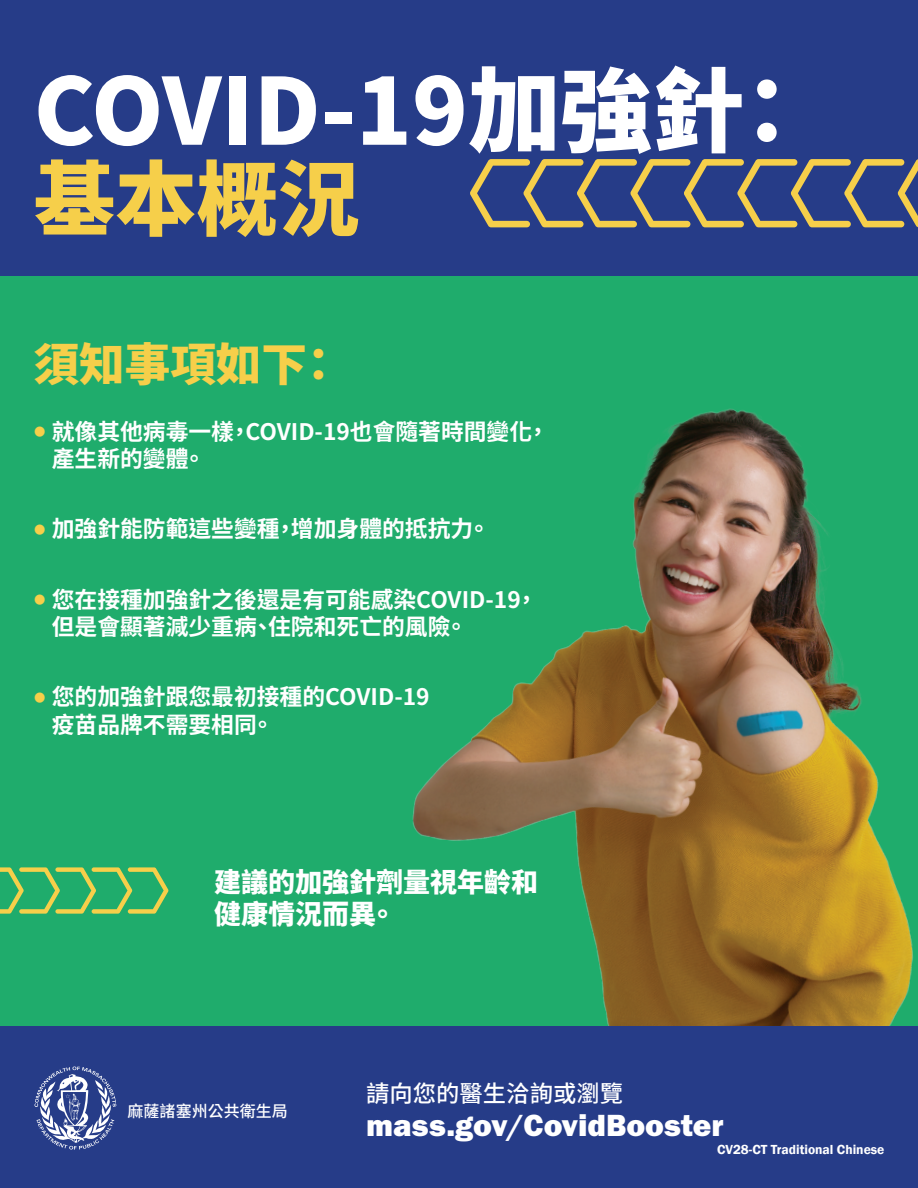
<style>
.page{position:relative;width:918px;height:1188px;background:#fff}
.page>*{position:absolute;margin:0;border:0;box-sizing:border-box;transform-origin:0 0}
.t1{font:900 91.95px "Noto Sans CJ Ktc";color:#fff}
.t2{font:900 81.45px "Noto Sans CJ Ktc";color:#f6cf4a}
.t3{font:900 45.6px "Noto Sans CJ Ktc";color:#f6cf4a}
.t4{font:31.65px "Franklin Gothic URW Hea";color:#fff}
.t5{font:900 27px/32.4px "Noto Sans CJ Ktc";color:#fff}
.t6{font:500 23.4px "Noto Sans CJ Ktc";color:#fff}
.t7{font:700 22.8px/27.3px "Noto Sans CJ Ktc";color:#fff}
.t8{font:500 16.05px "Noto Sans CJ Ktc";color:#fff}
.t9{font:600 13.5px "Franklin Gothic";color:#fff}
.s1{font-family:"Franklin Gothic";font-weight:600;font-size:36px;color:#f6cf4a}
</style>
<div class="page">
<div style="left:0;top:0;width:918px;height:283px;background:#263c88"></div>
<div style="left:0;top:276px;width:918px;height:766px;background:#1fac6c"></div>
<img style="left:412px;top:408px;width:501px;height:618px">
<svg style="left:0;top:867px;width:169px;height:47px"></svg>
<svg style="left:470px;top:159px;width:448px;height:68px"></svg>
<div style="left:0;top:1026px;width:918px;height:162px;background:#263c88"></div>
<svg style="left:34px;top:1067px;width:82px;height:83px"></svg>
<h1 class="t1" style="left:34px;top:59px;width:781px">COVID-19加強針：</h1>
<h2 class="t2" style="left:34px;top:153px;width:327px">基本概況</h2>
<h3 class="t3" style="left:34px;top:338px;width:309px">須知事項如下：</h3>
<p class="t7" style="left:52px;top:418px;width:499px;text-indent:-24px"><span class="s1">•</span>就像其他病毒一樣，COVID-19也會隨著時間變化，產生新的變體。</p>
<p class="t7" style="left:28px;top:516px;width:464px"><span class="s1">•</span>加強針能防範這些變種，增加身體的抵抗力。</p>
<p class="t7" style="left:52px;top:586px;width:488px;text-indent:-24px"><span class="s1">•</span>您在接種加強針之後還是有可能感染COVID-19，但是會顯著減少重病、住院和死亡的風險。</p>
<p class="t7" style="left:52px;top:684px;width:379px;text-indent:-24px"><span class="s1">•</span>您的加強針跟您最初接種的COVID-19疫苗品牌不需要相同。</p>
<p class="t5" style="left:214px;top:866px;width:325px">建議的加強針劑量視年齡和健康情況而異。</p>
<p class="t8" style="left:128px;top:1102px;width:162px">麻薩諸塞州公共衛生局</p>
<p class="t6" style="left:366px;top:1081px;width:259px">請向您的醫生洽詢或瀏覽</p>
<h3 class="t4" style="left:366px;top:1105px;width:359px">mass.gov/CovidBooster</h3>
<p class="t9" style="left:717px;top:1142px;width:169px">CV28-CT Traditional Chinese</p>
</div>
